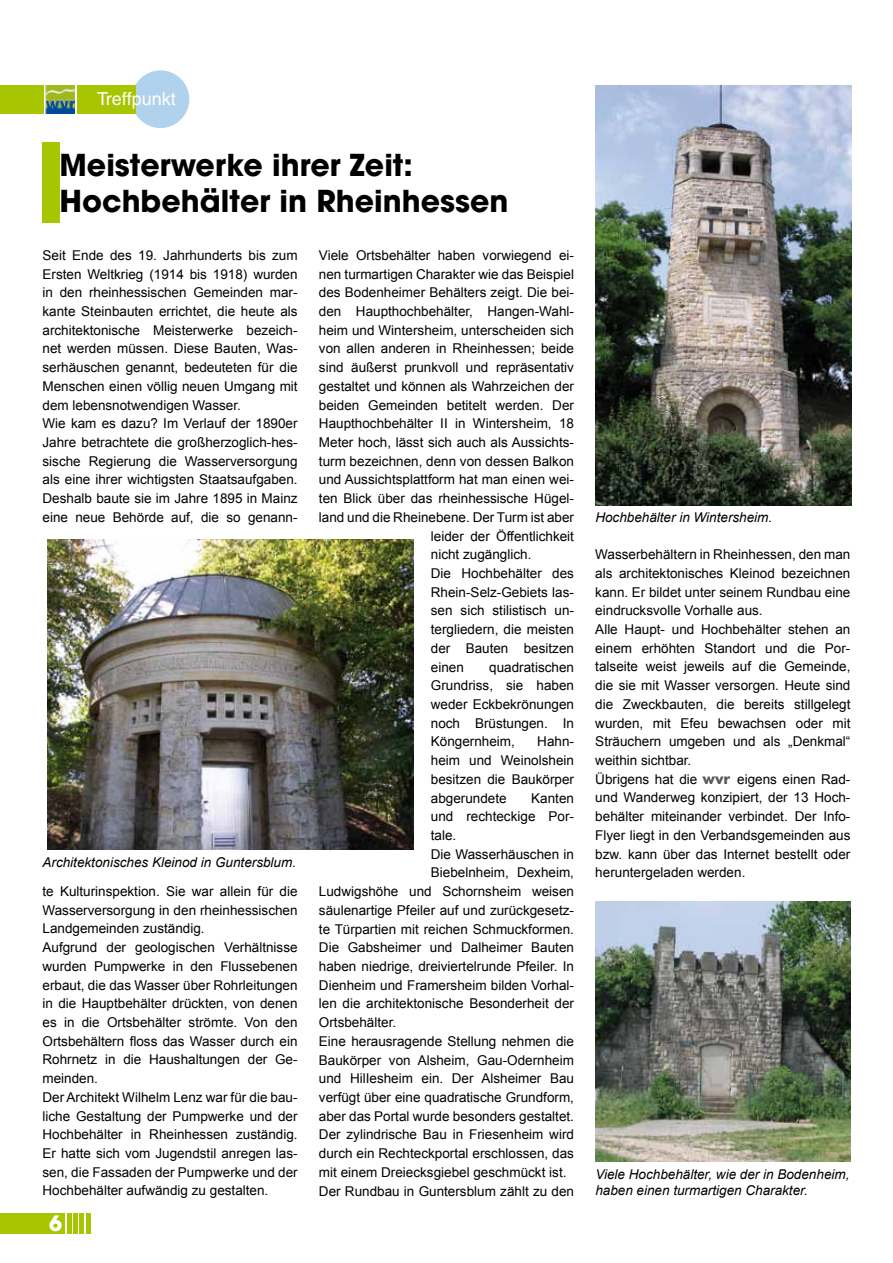
<style>
.page{position:relative;width:893px;height:1263px;background:#fff}
.page>*{position:absolute;margin:0;border:0;box-sizing:border-box;transform-origin:0 0}
.t1{font:700 30px/36px "Avant Garde";color:#000}
.t2{font:700 21px "Avant Garde";color:#fff}
.t3{font:18px "Helvetica";color:#fff}
.t4{font:13.5px/18.8px "Arial";color:#000}
.t5{font:italic 13.5px/16.2px "Arial";color:#000}
.s1{font-family:"Futura BT";font-weight:700;font-size:15px;color:#58585a}
</style>
<div class="page">
<div style="left:132px;top:70px;width:57px;height:58px;background:#b0d2ec;border-radius:50%"></div>
<div style="left:0;top:85px;width:135px;height:28px;background:#a7c500"></div>
<svg style="left:44px;top:85px;width:32px;height:29px"></svg>
<img style="left:46px;top:85px;width:28px;height:28px">
<div style="left:0;top:1213px;width:65px;height:20px;background:#a7c500"></div>
<hr style="left:67px;top:1213px;width:4px;height:20px;background:#a7c500">
<div style="left:73px;top:1213px;width:5px;height:20px;background:#a7c500"></div>
<hr style="left:80px;top:1213px;width:4px;height:20px;background:#a7c500">
<hr style="left:86px;top:1213px;width:4px;height:20px;background:#a7c500">
<div style="left:43px;top:142px;width:17px;height:81px;background:#a7c500"></div>
<img style="left:595px;top:901px;width:255px;height:261px">
<img style="left:47px;top:539px;width:367px;height:310px">
<img style="left:595px;top:85px;width:256px;height:420px">
<h3 class="t3" style="left:97px;top:89px;width:80px">Treffpunkt</h3>
<h1 class="t1" style="left:60px;top:147px;width:450px">Meisterwerke ihrer Zeit:<br>Hochbehälter in Rheinhessen</h1>
<p class="t4" style="left:43px;top:246px;width:257px">Seit Ende des 19. Jahrhunderts bis zum Ersten Weltkrieg (1914 bis 1918) wurden in den rheinhessischen Gemeinden mar&shy;kante Steinbauten errichtet, die heute als architektonische Meisterwerke bezeich&shy;net werden müssen. Diese Bauten, Was&shy;serhäuschen genannt, bedeuteten für die Menschen einen völlig neuen Umgang mit dem lebensnotwendigen Wasser.<br>Wie kam es dazu? Im Verlauf der 1890er Jahre betrachtete die großherzoglich-hes&shy;sische Regierung die Wasserversorgung als eine ihrer wichtigsten Staatsaufgaben.<br>Deshalb baute sie im Jahre 1895 in Mainz eine neue Behörde auf, die so genann-</p>
<p class="t5" style="left:43px;top:854px;width:255px">Architektonisches Kleinod in Guntersblum.</p>
<p class="t4" style="left:43px;top:882px;width:257px">te Kulturinspektion. Sie war allein für die Wasserversorgung in den rheinhessischen Landgemeinden zuständig.<br>Aufgrund der geologischen Verhältnisse wurden Pumpwerke in den Flussebenen erbaut, die das Wasser über Rohrleitungen in die Hauptbehälter drückten, von denen es in die Ortsbehälter strömte. Von den Ortsbehältern floss das Wasser durch ein Rohrnetz in die Haushaltungen der Ge&shy;meinden.<br>Der Architekt Wilhelm Lenz war für die bau&shy;liche Gestaltung der Pumpwerke und der Hochbehälter in Rheinhessen zuständig.<br>Er hatte sich vom Jugendstil anregen las&shy;sen, die Fassaden der Pumpwerke und der Hochbehälter aufwändig zu gestalten.</p>
<h2 class="t2" style="left:49px;top:1209px;width:14px">6</h2>
<p class="t4" style="left:319px;top:246px;width:257px">Viele Ortsbehälter haben vorwiegend ei-</p>
<p class="t4" style="left:319px;top:265px;width:257px">nen turmartigen Charakter wie das Beispiel</p>
<p class="t4" style="left:319px;top:283px;width:257px">des Bodenheimer Behälters zeigt. Die bei-</p>
<p class="t4" style="left:319px;top:302px;width:257px">den Haupthochbehälter, Hangen-Wahl-</p>
<p class="t4" style="left:319px;top:321px;width:257px">heim und Wintersheim, unterscheiden sich</p>
<p class="t4" style="left:319px;top:339px;width:257px">von allen anderen in Rheinhessen; beide</p>
<p class="t4" style="left:319px;top:358px;width:257px">sind äußerst prunkvoll und repräsentativ</p>
<p class="t4" style="left:319px;top:377px;width:257px">gestaltet und können als Wahrzeichen der</p>
<p class="t4" style="left:319px;top:396px;width:257px">beiden Gemeinden betitelt werden. Der</p>
<p class="t4" style="left:319px;top:414px;width:257px">Haupthochbehälter II in Wintersheim, 18</p>
<p class="t4" style="left:319px;top:433px;width:257px">Meter hoch, lässt sich auch als Aussichts-</p>
<p class="t4" style="left:319px;top:452px;width:257px">turm bezeichnen, denn von dessen Balkon</p>
<p class="t4" style="left:319px;top:470px;width:257px">und Aussichtsplattform hat man einen wei-</p>
<p class="t4" style="left:319px;top:489px;width:257px">ten Blick über das rheinhessische Hügel-</p>
<p class="t4" style="left:319px;top:508px;width:257px">land und die Rheinebene. Der Turm ist aber</p>
<p class="t4" style="left:431px;top:527px;width:145px">leider der Öffentlichkeit</p>
<p class="t4" style="left:431px;top:545px;width:102px">nicht zugänglich.</p>
<p class="t4" style="left:431px;top:564px;width:145px">Die Hochbehälter des</p>
<p class="t4" style="left:431px;top:583px;width:145px">Rhein-Selz-Gebiets las-</p>
<p class="t4" style="left:431px;top:601px;width:145px">sen sich stilistisch un-</p>
<p class="t4" style="left:431px;top:620px;width:145px">tergliedern, die meisten</p>
<p class="t4" style="left:431px;top:639px;width:145px">der Bauten besitzen</p>
<p class="t4" style="left:431px;top:658px;width:35px">einen</p>
<p class="t4" style="left:431px;top:658px;width:145px;text-align:justify;text-indent:58px">quadratischen Grundriss, sie haben weder Eckbekrönungen noch Brüstungen. In Köngernheim,</p>
<p class="t4" style="left:431px;top:732px;width:145px;text-align:justify;text-indent:106px">Hahn&shy;heim und Weinolshein besitzen die Baukörper abgerundete</p>
<p class="t4" style="left:531px;top:789px;width:44px">Kanten</p>
<p class="t4" style="left:431px;top:807px;width:145px">und rechteckige Por-</p>
<p class="t4" style="left:431px;top:826px;width:27px">tale.</p>
<p class="t4" style="left:431px;top:845px;width:145px">Die Wasserhäuschen in</p>
<p class="t4" style="left:431px;top:863px;width:145px">Biebelnheim, Dexheim,</p>
<p class="t4" style="left:319px;top:882px;width:257px">Ludwigshöhe und Schornsheim weisen</p>
<p class="t4" style="left:319px;top:901px;width:257px">säulenartige Pfeiler auf und zurückgesetz-</p>
<p class="t4" style="left:319px;top:920px;width:257px">te Türpartien mit reichen Schmuckformen.</p>
<p class="t4" style="left:319px;top:938px;width:257px">Die Gabsheimer und Dalheimer Bauten</p>
<p class="t4" style="left:319px;top:957px;width:257px">haben niedrige, dreiviertelrunde Pfeiler. In</p>
<p class="t4" style="left:319px;top:976px;width:257px">Dienheim und Framersheim bilden Vorhal-</p>
<p class="t4" style="left:319px;top:994px;width:257px">len die architektonische Besonderheit der</p>
<p class="t4" style="left:319px;top:1013px;width:79px">Ortsbehälter.</p>
<p class="t4" style="left:319px;top:1032px;width:257px">Eine herausragende Stellung nehmen die</p>
<p class="t4" style="left:319px;top:1050px;width:257px">Baukörper von Alsheim, Gau-Odernheim</p>
<p class="t4" style="left:319px;top:1069px;width:257px">und HilIesheim ein. Der Alsheimer Bau</p>
<p class="t4" style="left:319px;top:1088px;width:257px">verfügt über eine quadratische Grundform,</p>
<p class="t4" style="left:319px;top:1107px;width:257px">aber das Portal wurde besonders gestaltet.</p>
<p class="t4" style="left:319px;top:1125px;width:257px">Der zylindrische Bau in Friesenheim wird</p>
<p class="t4" style="left:319px;top:1144px;width:257px">durch ein Rechteckportal erschlossen, das</p>
<p class="t4" style="left:319px;top:1163px;width:249px">mit einem Dreiecksgiebel geschmückt ist.</p>
<p class="t4" style="left:319px;top:1181px;width:257px">Der Rundbau in Guntersblum zählt zu den</p>
<p class="t5" style="left:595px;top:509px;width:178px">Hochbehälter in Wintersheim.</p>
<p class="t4" style="left:595px;top:545px;width:257px">Wasserbehältern in Rheinhessen, den man als architektonisches Kleinod bezeichnen kann. Er bildet unter seinem Rundbau eine eindrucksvolle Vorhalle aus.<br>Alle Haupt- und Hochbehälter stehen an einem erhöhten Standort und die Por&shy;talseite weist jeweils auf die Gemeinde, die sie mit Wasser versorgen. Heute sind die Zweckbauten, die bereits stillgelegt wurden, mit Efeu bewachsen oder mit Sträuchern umgeben und als „Denkmal“ weithin sichtbar.<br>Übrigens hat die <span class="s1">wvr</span> eigens einen Rad&shy;und Wanderweg konzipiert, der 13 Hoch&shy;behälter miteinander verbindet. Der Info-Flyer liegt in den Verbandsgemeinden aus bzw. kann über das Internet bestellt oder heruntergeladen werden.</p>
<p class="t5" style="left:595px;top:1166px;width:256px">Viele Hochbehälter, wie der in Bodenheim, haben einen turmartigen Charakter.</p>
</div>
